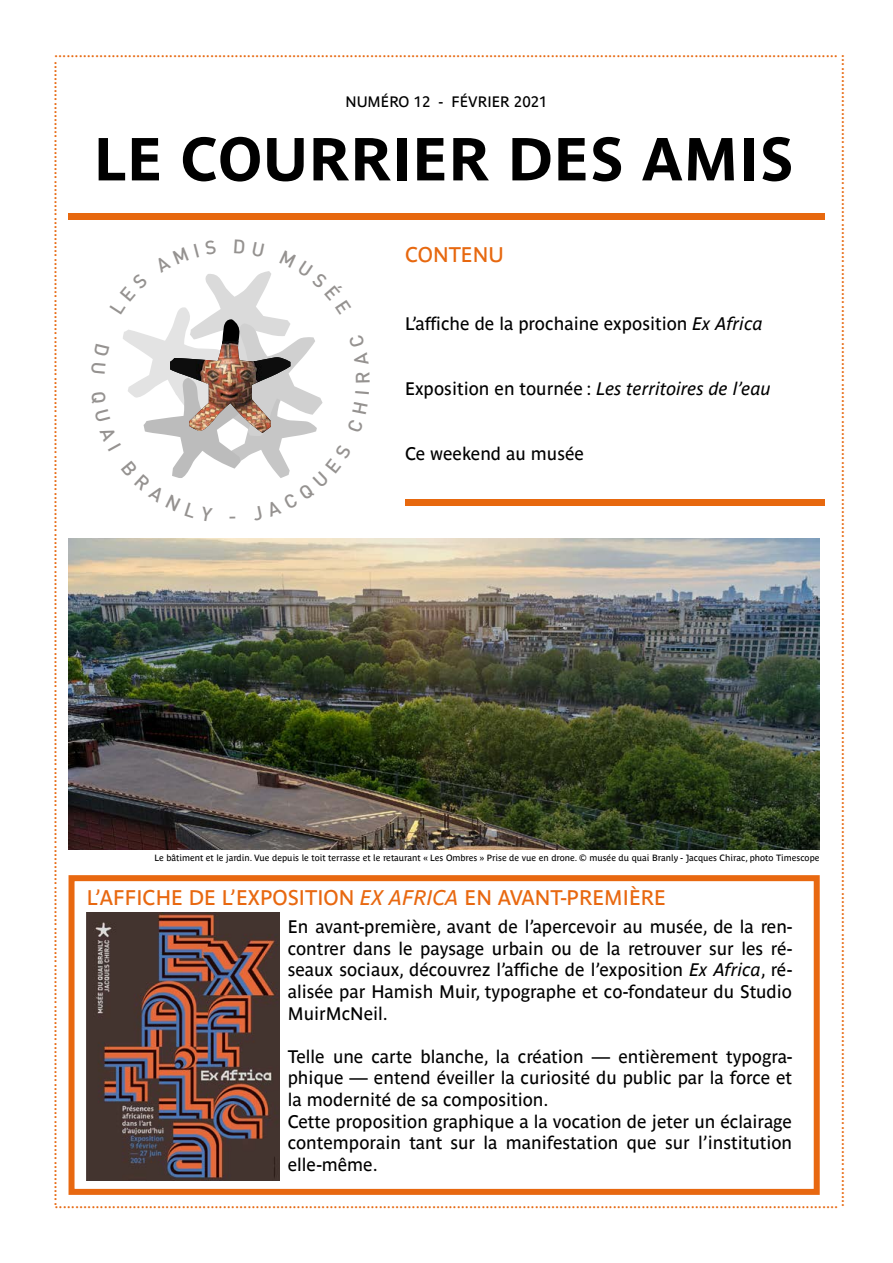
<style>
.page{position:relative;width:893px;height:1263px;background:#fff}
.page>*{position:absolute;margin:0;border:0;box-sizing:border-box;transform-origin:0 0}
.t1{font:700 60px "Parisine Std";letter-spacing:.01em;color:#000}
.t2{font:21px "Parisine Std";color:#e86810}
.t3{font:21px "Parisine Std";color:#e7680f}
.t4{font:18px "Minion Pro";color:#e7680f}
.t5{font:18px/21.6px "Parisine Std";color:#000;text-align:justify}
.t6{font:italic 18px "Parisine Std";color:#000}
.t7{font:15px "Parisine Std";color:#000}
.t8{font:9px "Parisine Plus Std";color:#000}
.s1{font-family:"Parisine Plus Std"}
.s2{font-style:italic}
.s3{font-style:normal}
</style>
<div class="page">
<div style="left:68px;top:213px;width:756px;height:7px;background:#e7680e"></div>
<div style="left:405px;top:499px;width:419px;height:7px;background:#e7680e"></div>
<img style="left:69px;top:538px;width:751px;height:311px">
<div style="left:69px;top:875px;width:751px;height:320px;border:6px solid #e86810"></div>
<img style="left:87px;top:912px;width:193px;height:269px">
<svg style="left:123px;top:271px;width:200px;height:207px"></svg>
<p class="t4" style="left:860px;top:54px;width:1155px;rotate:90deg">.........................................................................................................................................................................................................................................................................................</p>
<p class="t4" style="left:54px;top:40px;width:785px">...............................................................................................................................................................................................</p>
<p class="t4" style="left:73px;top:61px;width:1147px;rotate:90deg">.......................................................................................................................................................................................................................................................................................</p>
<p class="t7" style="left:345px;top:93px;width:204px">NUMÉRO 12 - F<span class="s1">ÉV</span>RIER 2021</p>
<h1 class="t1" style="left:94px;top:124px;width:701px">LE COURRIER DES AMIS</h1>
<p class="t3" style="left:405px;top:242px;width:100px">CONTENU</p>
<p class="t5" style="left:405px;top:313px;width:359px">L’affiche de la prochaine exposition <span class="s2">Ex Africa</span></p>
<p class="t6" style="left:405px;top:379px;width:367px"><span class="s3">Exposition en tournée :</span> Les territoires de l’eau</p>
<p class="t5" style="left:405px;top:443px;width:180px">Ce weekend au musée</p>
<p class="t8" style="left:154px;top:853px;width:667px">Le bâtiment et le jardin. Vue depuis le toit terrasse et le retaurant « Les Ombres » Prise de vue en drone. © musée du quai Branly - Jacques Chirac, photo Timescope</p>
<p class="t2" style="left:87px;top:886px;width:581px">L’AFFICHE DE L’EXPOSITION <span class="s2">EX AFRICA</span> EN AVANT-PREMIÈRE</p>
<p class="t5" style="left:288px;top:916px;width:506px">En avant-première, avant de l’apercevoir au musée, de la ren&shy;contrer dans le paysage urbain ou de la retrouver sur les ré&shy;seaux sociaux, découvrez l’affiche de l’exposition <span class="s2">Ex Africa</span>, ré&shy;alisée par Hamish Muir, typographe et co-fondateur du Studio MuirMcNeil.</p>
<p class="t5" style="left:288px;top:1045px;width:506px;text-align:left">Telle une carte blanche, la création — entièrement typogra&shy;phique — entend éveiller la curiosité du public par la force et la modernité de sa composition.<br>Cette proposition graphique a la vocation de jeter un éclairage contemporain tant sur la manifestation que sur l’institution elle-même.</p>
<p class="t4" style="left:54px;top:1190px;width:785px">...............................................................................................................................................................................................</p>
</div>
